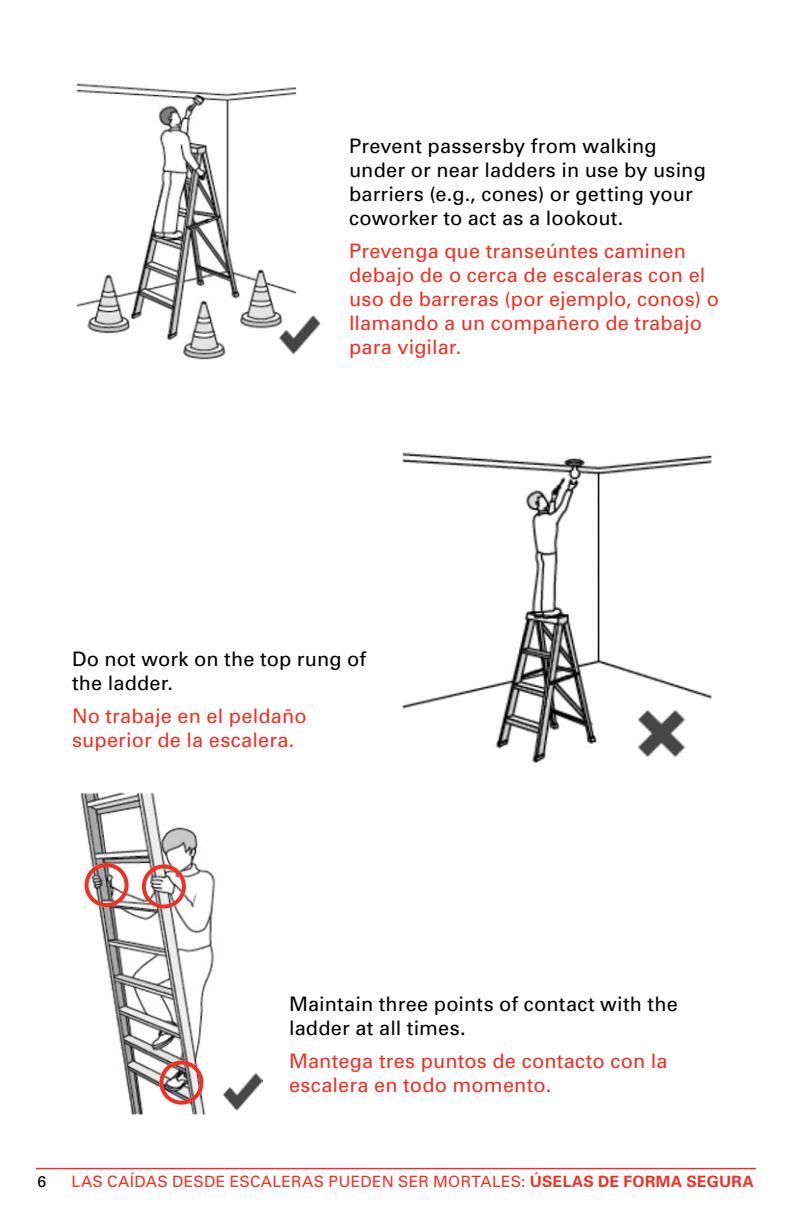
<style>
.page{position:relative;width:792px;height:1224px;background:#fff}
.page>*{position:absolute;margin:0;border:0;box-sizing:border-box;transform-origin:0 0}
.Bodytext{font:20px/24px "Univers";letter-spacing:.01em;color:#ee3124}
.Bodytext-2{font:20px/24px "Univers";letter-spacing:.01em;color:#000}
.t1{font:15.6px "Univers";letter-spacing:.02em;color:#ee3124}
.t2{font:15.6px "Univers";color:#000}
.s1{font-weight:700}
</style>
<div class="page">
<hr style="left:36px;top:1168px;width:720px;height:1px;background:#ee3124">
<img style="left:76px;top:83px;width:245px;height:277px">
<img style="left:402px;top:452px;width:310px;height:311px">
<img style="left:80px;top:792px;width:182px;height:323px">
<div style="left:84px;top:863px;width:45px;height:44px;border:4px solid #ee3124;border-radius:50%"></div>
<div style="left:142px;top:864px;width:44px;height:45px;border:4px solid #ee3124;border-radius:50%"></div>
<div style="left:159px;top:1061px;width:44px;height:44px;border:4px solid #ee3124;border-radius:50%"></div>
<p class="Bodytext-2" style="left:349px;top:133px;width:358px">Prevent passersby from walking under or near ladders in use by using barriers (e.g., cones) or getting your coworker to act as a lookout.</p>
<p class="Bodytext" style="left:349px;top:238px;width:371px">Prevenga que transeúntes caminen debajo de o cerca de escaleras con el uso de barreras (por ejemplo, conos) o llamando a un compañero de trabajo para vigilar.</p>
<p class="Bodytext-2" style="left:72px;top:646px;width:296px">Do not work on the top rung of the ladder.</p>
<p class="Bodytext" style="left:72px;top:703px;width:236px">No trabaje en el peldaño superior de la escalera.</p>
<p class="Bodytext-2" style="left:289px;top:991px;width:390px">Maintain three points of contact with the ladder at all times.</p>
<p class="Bodytext" style="left:289px;top:1048px;width:380px">Mantega tres puntos de contacto con la escalera en todo momento.</p>
<p class="t2" style="left:38px;top:1172px;width:10px">6</p>
<p class="t1" style="left:71px;top:1172px;width:684px">LAS CAÍDAS DESDE ESCALERAS PUEDEN SER MORTALES: <span class="s1">ÚSELAS DE FORMA SEGURA</span></p>
</div>
